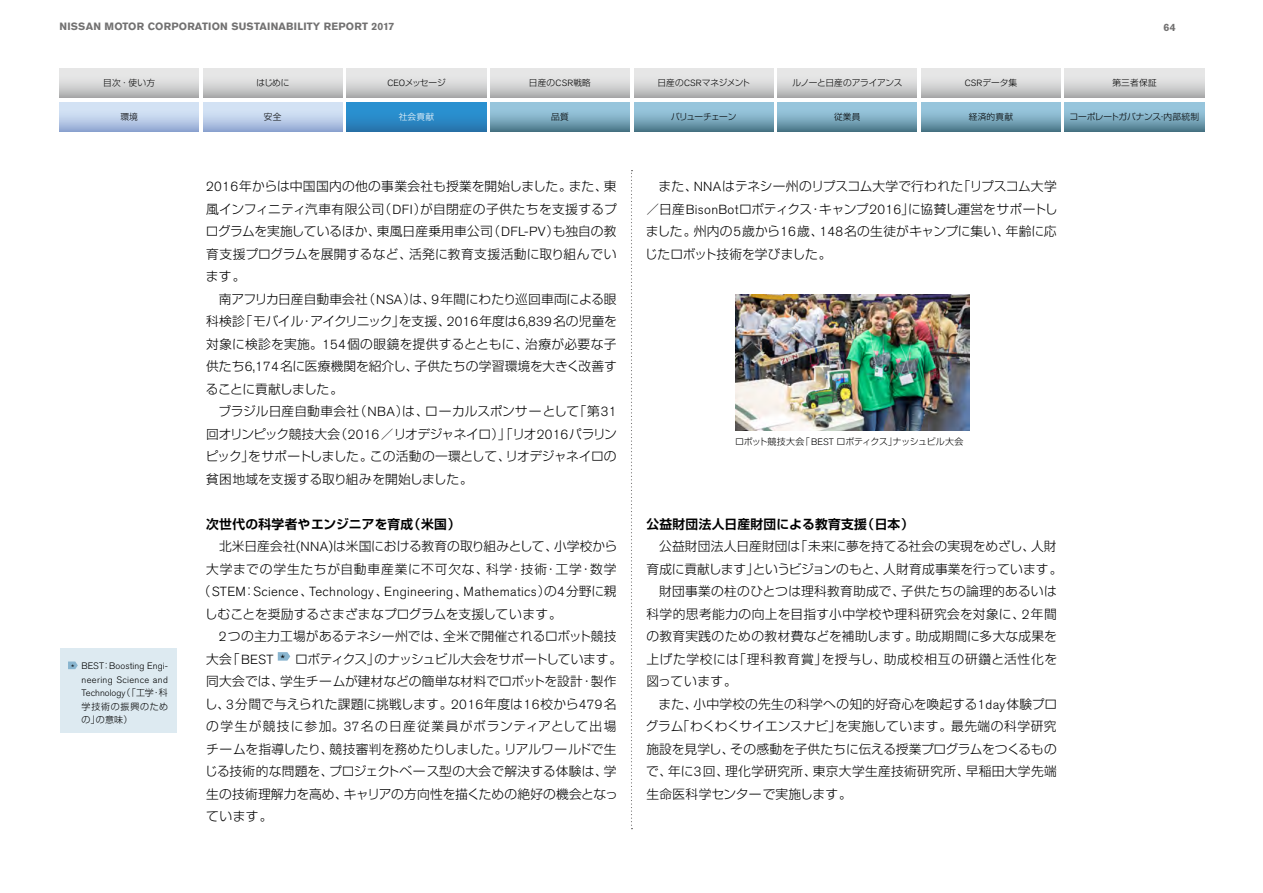
<style>
.page{position:relative;width:1263px;height:893px;background:#fff}
.page>*{position:absolute;margin:0;border:0;box-sizing:border-box;transform-origin:0 0}
.t1{font:300 13.2px "Nissan AG";letter-spacing:.025em;color:#000}
.t2{font:300 12.75px/22.5px "Shin Go Pr 5";letter-spacing:.01em;color:#000;text-align:justify}
.t3{font:300 12.75px "Shin Go Pr 5";letter-spacing:-.015em;color:#000}
.t4{font:700 12.75px "Shin Go Pr 5 De";letter-spacing:.025em;color:#000}
.t5{font:300 12.75px "Shin Go Pr 5";letter-spacing:-.035em;color:#000}
.t6{font:300 12.75px "Shin Go Pr 5";letter-spacing:.03em;color:#000}
.t7{font:300 12.75px "Shin Go Pr 5";letter-spacing:.065em;color:#000}
.t8{font:300 12.75px "Shin Go Pr 5";letter-spacing:.1em;color:#000}
.t9{font:700 10.5px "Nissan AG";letter-spacing:.02em;color:#727171}
.t10{font:300 9.3px/13.5px "Nissan AG";letter-spacing:.01em;color:#000;text-align:justify}
.t11{font:300 9px "Shin Go Pr 5";letter-spacing:-.025em;color:#000}
.t12{font:300 9px/13.5px "Shin Go Pr 5";letter-spacing:.085em;color:#000}
.t13{font:300 8.7px "Shin Go Pr 5";letter-spacing:-.005em;color:#000}
.t14{font:300 8.7px "Shin Go Pr 5";letter-spacing:-.025em;color:#000}
.t15{font:300 8.7px "Shin Go Pr 5";letter-spacing:-.035em;color:#000}
.t16{font:300 8.7px "Shin Go Pr 5";letter-spacing:-.03em;color:#000}
.t17{font:300 8.7px "Shin Go Pr 5";letter-spacing:-.075em;color:#000}
.t18{font:300 8.7px "Shin Go Pr 5";color:#fff}
.s1{font-family:"Nissan AG";font-size:9px}
.s2{font-family:"Shin Go Pr 5";font-size:9px}
.s3{font-family:"Nissan AG";font-size:13.2px}
.s4{font-family:"Shin Go Pr 5";font-size:12.75px}
.s5{font-family:"Nissan AG";font-size:9.3px}
</style>
<div class="page">
<svg style="left:631px;top:170px;width:1px;height:659px"></svg>
<svg style="left:278px;top:652px;width:12px;height:9px"></svg>
<div style="left:60px;top:648px;width:116px;height:85px;background:#ddeaf1"></div>
<svg style="left:68px;top:661px;width:10px;height:8px"></svg>
<img style="left:735px;top:294px;width:234px;height:137px">
<div style="left:203px;top:102px;width:139px;height:30px;background:linear-gradient(to bottom,#e5f2fd,#9bafd7)"></div>
<svg style="left:490px;top:102px;width:140px;height:30px;background:#7daabf"></svg>
<svg style="left:921px;top:102px;width:139px;height:30px;background:#7daabf"></svg>
<svg style="left:778px;top:102px;width:139px;height:30px;background:#7daabf"></svg>
<svg style="left:634px;top:102px;width:139px;height:30px;background:#7daabf"></svg>
<div style="left:778px;top:68px;width:139px;height:30px;background:linear-gradient(to bottom,#f6f5f5,#b5b5b6)"></div>
<svg style="left:1065px;top:102px;width:139px;height:30px;background:#7daabf"></svg>
<div style="left:347px;top:68px;width:139px;height:30px;background:linear-gradient(to bottom,#f6f5f5,#b5b5b6)"></div>
<div style="left:634px;top:68px;width:139px;height:30px;background:linear-gradient(to bottom,#f6f5f5,#b5b5b6)"></div>
<div style="left:203px;top:68px;width:139px;height:30px;background:linear-gradient(to bottom,#f6f5f5,#b5b5b6)"></div>
<div style="left:60px;top:68px;width:139px;height:30px;background:linear-gradient(to bottom,#f6f5f5,#b5b5b6)"></div>
<div style="left:490px;top:68px;width:140px;height:30px;background:linear-gradient(to bottom,#f6f5f5,#b5b5b6)"></div>
<div style="left:921px;top:68px;width:139px;height:30px;background:linear-gradient(to bottom,#f6f5f5,#b5b5b6)"></div>
<div style="left:1065px;top:68px;width:139px;height:30px;background:linear-gradient(to bottom,#f6f5f5,#b5b5b6)"></div>
<div style="left:60px;top:102px;width:139px;height:30px;background:linear-gradient(to bottom,#e5f2fd,#9bafd7)"></div>
<div style="left:347px;top:102px;width:139px;height:30px;background:linear-gradient(to bottom,#2998db,#2878b0)"></div>
<p class="t9" style="left:60px;top:20px;width:336px">NISSAN MOTOR CORPORATION SUSTAINABILITY REPORT 2017</p>
<p class="t9" style="left:1164px;top:21px;width:13px">64</p>
<p class="t13" style="left:103px;top:76px;width:53px">目次・使い方</p>
<p class="t13" style="left:256px;top:76px;width:35px">はじめに</p>
<p class="t13" style="left:387px;top:76px;width:60px"><span class="s1">CEO</span>メッセージ</p>
<p class="t13" style="left:529px;top:76px;width:64px">日産の<span class="s1">CSR</span>戦略</p>
<p class="t16" style="left:657px;top:76px;width:94px">日産の<span class="s1">CSR</span>マネジメント</p>
<p class="t13" style="left:965px;top:76px;width:54px"><span class="s1">CSR</span>データ集</p>
<p class="t13" style="left:1112px;top:76px;width:46px">第三者保証</p>
<p class="t13" style="left:120px;top:110px;width:19px">環境</p>
<p class="t18" style="left:399px;top:110px;width:37px">社会貢献</p>
<p class="t15" style="left:792px;top:76px;width:112px">ルノーと日産のアライアンス</p>
<p class="t14" style="left:1069px;top:110px;width:131px">コーポレートガバナンス・内部統制</p>
<p class="t13" style="left:264px;top:110px;width:19px">安全</p>
<p class="t13" style="left:551px;top:110px;width:19px">品質</p>
<p class="t17" style="left:671px;top:110px;width:67px">バリューチェーン</p>
<p class="t13" style="left:834px;top:110px;width:28px">従業員</p>
<p class="t13" style="left:969px;top:110px;width:46px">経済的貢献</p>
<p class="t10" style="left:82px;top:659px;width:88px;text-indent:-11px">* BEST<span class="s2">：</span>Boosting Engi&shy;neering Science and Technology<span class="s2">（「工学・科</span></p>
<p class="t12" style="left:82px;top:698px;width:88px">学技術の振興のための」の意味）</p>
<p class="t2" style="left:206px;top:174px;width:412px"><span class="s3">2016</span>年からは中国国内の他の事業会社も授業を開始しました。また、東風インフィニティ汽車有限公司（<span class="s3">DFI</span>）が自閉症の子供たちを支援するプログラムを実施しているほか、東風日産乗用車公司（<span class="s3">DFL-PV</span>）も独自の教育支援プログラムを展開するなど、活発に教育支援活動に取り組んでいます。</p>
<p class="t2" style="left:206px;top:286px;width:413px;text-indent:13px">南アフリカ日産自動車会社（<span class="s3">NSA</span>）は、<span class="s3">9</span>年間にわたり巡回車両による眼科検診「モバイル・アイクリニック」を支援、<span class="s3">2016</span>年度は<span class="s3">6,839</span>名の児童を対象に検診を実施。<span class="s3">154</span>個の眼鏡を提供するとともに、治療が必要な子供たち<span class="s3">6,174</span>名に医療機関を紹介し、子供たちの学習環境を大きく改善することに貢献しました。</p>
<p class="t2" style="left:206px;top:399px;width:413px;text-indent:13px">ブラジル日産自動車会社（<span class="s3">NBA</span>）は、ローカルスポンサーとして「第<span class="s3">31</span>回オリンピック競技大会（<span class="s3">2016</span>／リオデジャネイロ）」「リオ<span class="s3">2016</span>パラリンピック」をサポートしました。この活動の一環として、リオデジャネイロの貧困地域を支援する取り組みを開始しました。</p>
<p class="t4" style="left:206px;top:513px;width:256px">次世代の科学者やエンジニアを育成（米国）</p>
<p class="t2" style="left:206px;top:534px;width:412px;text-align:right">北米日産会社<span class="s3">(NNA)</span>は米国における教育の取り組みとして、小学校から大学までの学生たちが自動車産業に不可欠な、科学・技術・工学・数学</p>
<p class="t1" style="left:198px;top:584px;width:420px"><span class="s4">（</span>STEM<span class="s4">：</span>Science<span class="s4">、</span>Technology<span class="s4">、</span>Engineering<span class="s4">、</span>Mathematics<span class="s4">）の</span>4<span class="s4">分野に親</span></p>
<p class="t2" style="left:205px;top:601px;width:359px">しむことを奨励するさまざまなプログラムを支援しています。</p>
<p class="t2" style="left:219px;top:624px;width:399px"><span class="s3">2</span>つの主力工場があるテネシー州では、全米で開催されるロボット競技</p>
<p class="t5" style="left:206px;top:648px;width:417px">大会「<span class="s3">BEST *</span> ロボティクス」のナッシュビル大会をサポートしています。</p>
<p class="t2" style="left:206px;top:669px;width:412px">同大会では、学生チームが建材などの簡単な材料でロボットを設計・製作</p>
<p class="t2" style="left:205px;top:691px;width:413px">し、<span class="s3">3</span>分間で与えられた課題に挑戦します。<span class="s3">2016</span>年度は<span class="s3">16</span>校から<span class="s3">479</span>名</p>
<p class="t8" style="left:206px;top:716px;width:412px">の学生が競技に参加。<span class="s3">37</span>名の日産従業員がボランティアとして出場</p>
<p class="t2" style="left:206px;top:736px;width:412px">チームを指導したり、競技審判を務めたりしました。リアルワールドで生</p>
<p class="t2" style="left:205px;top:759px;width:413px">じる技術的な問題を、プロジェクトベース型の大会で解決する体験は、学</p>
<p class="t2" style="left:206px;top:781px;width:413px">生の技術理解力を高め、キャリアの方向性を描くための絶好の機会となっ</p>
<p class="t2" style="left:206px;top:804px;width:68px">ています。</p>
<p class="t2" style="left:645px;top:174px;width:414px;text-indent:14px">また、<span class="s3">NNA</span>はテネシー州のリプスコム大学で行われた「リプスコム大学／日産<span class="s3">BisonBot</span>ロボティクス・キャンプ<span class="s3">2016</span>」に協賛し運営をサポートしました。州内の<span class="s3">5</span>歳から<span class="s3">16</span>歳、<span class="s3">148</span>名の生徒がキャンプに集い、年齢に応じたロボット技術を学びました。</p>
<p class="t11" style="left:735px;top:434px;width:230px">ロボット競技大会「 <span class="s5">BEST</span> ロボティクス」ナッシュビル大会</p>
<p class="t4" style="left:646px;top:513px;width:269px">公益財団法人日産財団による教育支援（日本）</p>
<p class="t2" style="left:659px;top:534px;width:399px">公益財団法人日産財団は「未来に夢を持てる社会の実現をめざし、人財</p>
<p class="t3" style="left:646px;top:558px;width:417px">育成に貢献します」というビジョンのもと、人財育成事業を行っています。</p>
<p class="t2" style="left:659px;top:579px;width:399px">財団事業の柱のひとつは理科教育助成で、子供たちの論理的あるいは</p>
<p class="t6" style="left:646px;top:603px;width:412px">科学的思考能力の向上を目指す小中学校や理科研究会を対象に、<span class="s3">2</span>年間</p>
<p class="t2" style="left:646px;top:624px;width:412px">の教育実践のための教材費などを補助します。助成期間に多大な成果を</p>
<p class="t7" style="left:646px;top:648px;width:412px">上げた学校には「理科教育賞」を授与し、助成校相互の研鑽と活性化を</p>
<p class="t2" style="left:646px;top:669px;width:92px">図っています。</p>
<p class="t2" style="left:659px;top:691px;width:400px">また、小中学校の先生の科学への知的好奇心を喚起する<span class="s3">1day</span>体験プロ</p>
<p class="t2" style="left:646px;top:714px;width:413px">グラム「わくわくサイエンスナビ」を実施しています。最先端の科学研究</p>
<p class="t3" style="left:646px;top:738px;width:412px">施設を見学し、その感動を子供たちに伝える授業プログラムをつくるもの</p>
<p class="t2" style="left:646px;top:759px;width:412px">で、年に<span class="s3">3</span>回、理化学研究所、東京大学生産技術研究所、早稲田大学先端</p>
<p class="t2" style="left:646px;top:781px;width:207px">生命医科学センターで実施します。</p>
</div>
